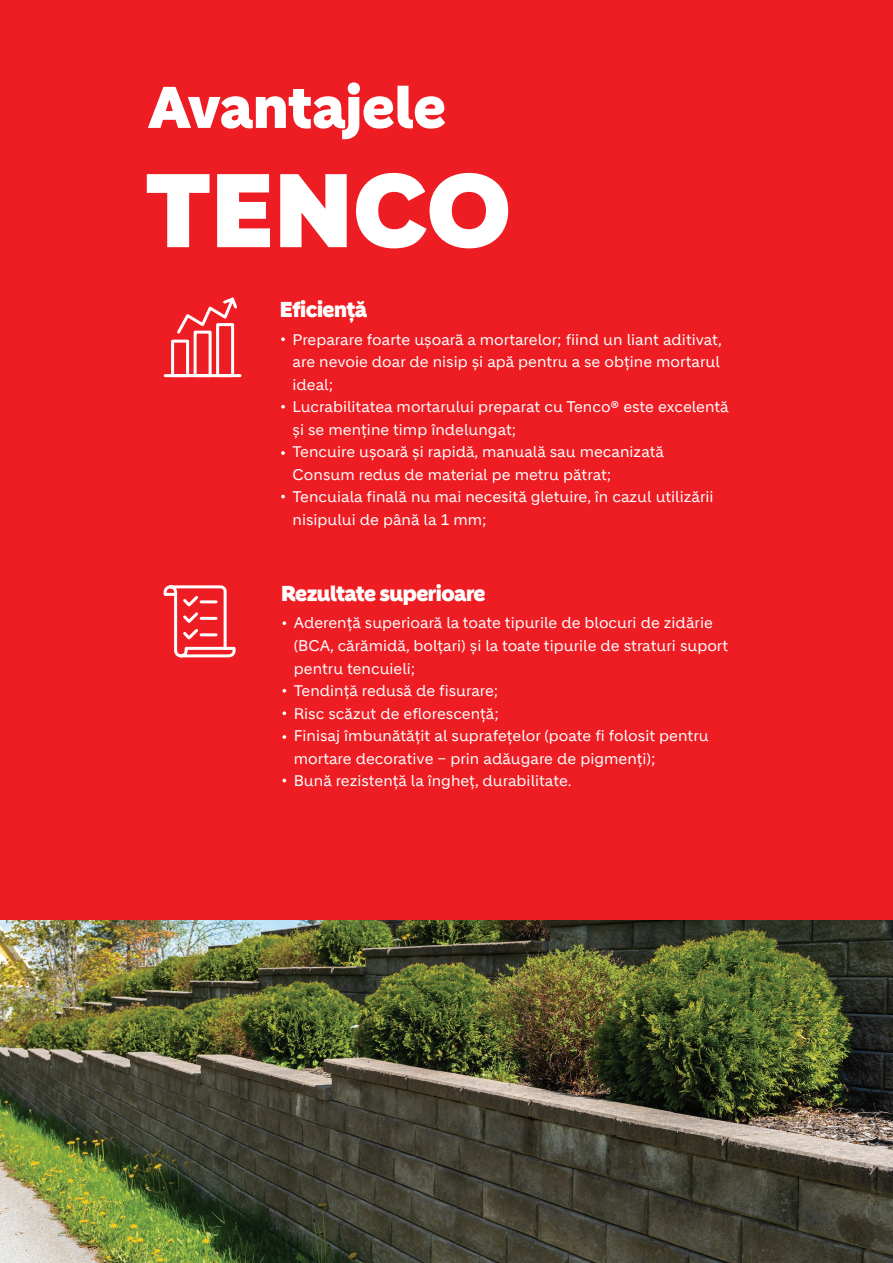
<style>
.page{position:relative;width:893px;height:1263px;background:#fff}
.page>*{position:absolute;margin:0;border:0;box-sizing:border-box;transform-origin:0 0}
.t1{font:900 101.4px "Holcim Headline";color:#fff}
.t2{font:900 57px "Holcim Headline";letter-spacing:-.005em;color:#fff}
.t3{font:900 21px "Holcim Headline";letter-spacing:-.025em;color:#fff}
.t4{font:15px/22.5px "Holcim";color:#fff}
</style>
<div class="page">
<div style="left:0;top:0;width:893px;height:1021px;background:#ee1d23"></div>
<svg style="left:281px;top:337px;width:4px;height:4px"></svg>
<svg style="left:281px;top:405px;width:4px;height:4px"></svg>
<svg style="left:281px;top:451px;width:4px;height:4px"></svg>
<svg style="left:281px;top:495px;width:4px;height:3px"></svg>
<svg style="left:282px;top:621px;width:4px;height:4px"></svg>
<svg style="left:282px;top:689px;width:4px;height:4px"></svg>
<svg style="left:282px;top:711px;width:4px;height:4px"></svg>
<svg style="left:282px;top:735px;width:4px;height:4px"></svg>
<svg style="left:282px;top:779px;width:4px;height:3px"></svg>
<svg style="left:163px;top:585px;width:73px;height:73px"></svg>
<svg style="left:163px;top:297px;width:79px;height:81px"></svg>
<img style="left:0;top:921px;width:893px;height:342px">
<h2 class="t2" style="left:148px;top:74px;width:299px">Avantajele</h2>
<h1 class="t1" style="left:145px;top:151px;width:367px">TENCO</h1>
<h3 class="t3" style="left:280px;top:297px;width:89px">Eficiență</h3>
<p class="t4" style="left:293px;top:328px;width:438px">Preparare foarte ușoarã a mortarelor; fiind un liant aditivat, are nevoie doar de nisip și apă pentru a se obține mortarul ideal;<br>Lucrabilitatea mortarului preparat cu Tenco® este excelentă și se menține timp îndelungat;<br>Tencuire ușoară și rapidă, manuală sau mecanizată Consum redus de material pe metru pătrat;<br>Tencuiala finală nu mai necesită gletuire, în cazul utilizării nisipului de până la 1 mm;</p>
<h3 class="t3" style="left:281px;top:581px;width:206px">Rezultate superioare</h3>
<p class="t4" style="left:294px;top:612px;width:436px">Aderență superioară la toate tipurile de blocuri de zidărie (BCA, cărămidă, bolțari) și la toate tipurile de straturi suport pentru tencuieli;<br>Tendință redusă de fisurare;<br>Risc scăzut de eflorescență;<br>Finisaj îmbunătățit al suprafețelor (poate fi folosit pentru mortare decorative – prin adăugare de pigmenți);<br>Bună rezistență la îngheț, durabilitate.</p>
</div>
